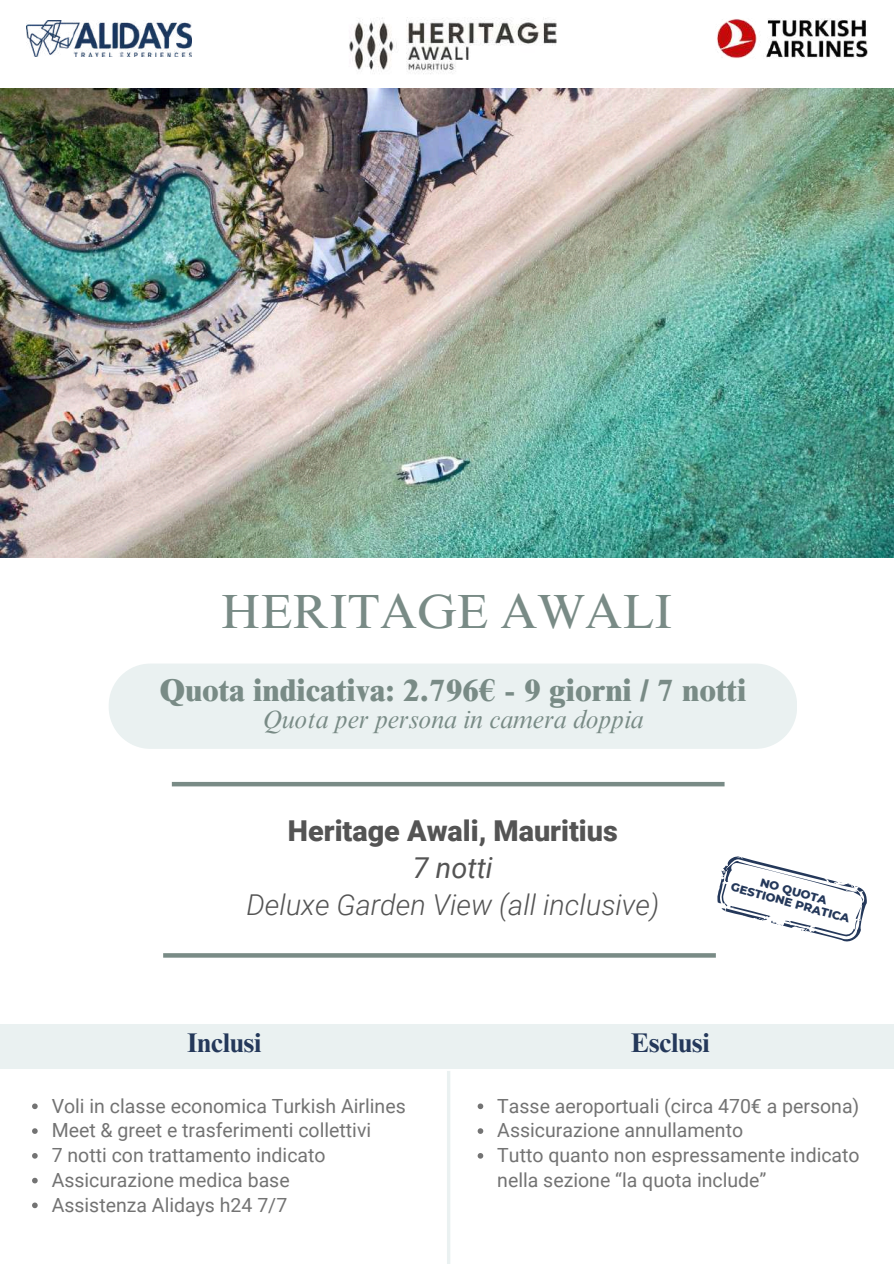
<style>
.page{position:relative;width:894px;height:1264px;background:#fff}
.page>*{position:absolute;margin:0;border:0;box-sizing:border-box;transform-origin:0 0}
.t1{font:48px "Times NRMT Pro";color:#798b86}
.t2{font:800 31.5px "Times NRMT Pro";color:#798b86}
.t3{font:italic 300 28.8px "Roboto";color:#545454}
.t4{font:900 28.8px "Roboto";color:#545454}
.t5{font:italic 28.8px "Roboto";color:#545454}
.t6{font:700 27px "Times NRMT Pro";color:#24385a}
.t7{font:italic 25.5px "Times NRMT Pro";color:#798b86}
.t8{font:19.5px/24.8px "Roboto";color:#737373}
.t9{font:800 11.7px/12px "Montserrat";color:#24385a;text-align:center}
</style>
<div class="page">
<img style="left:717px;top:18px;width:150px;height:41px">
<img style="left:26px;top:21px;width:166px;height:36px">
<hr style="left:447px;top:1070px;width:3px;height:193px;background:#eaf1f1">
<div style="left:0;top:1024px;width:893px;height:44px;background:#eaf1f1"></div>
<svg style="left:717px;top:856px;width:150px;height:86px"></svg>
<div style="left:109px;top:664px;width:687px;height:85px;background:#eaf1f1"></div>
<hr style="left:172px;top:782px;width:552px;height:4px;background:#798b86">
<svg style="left:163px;top:953px;width:552px;height:4px;background:#7e8f8a"></svg>
<img style="left:0;top:89px;width:892px;height:468px">
<img style="left:349px;top:17px;width:208px;height:57px">
<svg style="left:32px;top:1103px;width:6px;height:6px"></svg>
<svg style="left:32px;top:1128px;width:6px;height:5px"></svg>
<svg style="left:32px;top:1153px;width:6px;height:5px"></svg>
<svg style="left:32px;top:1177px;width:6px;height:6px"></svg>
<svg style="left:32px;top:1202px;width:6px;height:6px"></svg>
<svg style="left:477px;top:1103px;width:6px;height:6px"></svg>
<svg style="left:477px;top:1128px;width:6px;height:5px"></svg>
<svg style="left:477px;top:1153px;width:6px;height:5px"></svg>
<h1 class="t1" style="left:221px;top:594px;width:453px">HERITAGE AWALI</h1>
<h2 class="t2" style="left:159px;top:678px;width:588px">Quota indicativa: 2.796€ - 9 giorni / 7 notti</h2>
<h3 class="t7" style="left:262px;top:709px;width:383px">Quota per persona in camera doppia</h3>
<h3 class="t4" style="left:288px;top:814px;width:331px">Heritage Awali, Mauritius</h3>
<h3 class="t5" style="left:413px;top:851px;width:81px">7 notti</h3>
<h3 class="t3" style="left:246px;top:888px;width:414px">Deluxe Garden View (all inclusive)</h3>
<p class="t9" style="left:735px;top:869px;width:124px;rotate:15deg">NO QUOTA<br>GESTIONE PRATICA</p>
<h3 class="t6" style="left:187px;top:1032px;width:76px">Inclusi</h3>
<h3 class="t6" style="left:630px;top:1032px;width:80px">Esclusi</h3>
<p class="t8" style="left:52px;top:1093px;width:355px">Voli in classe economica Turkish Airlines Meet &amp; greet e trasferimenti collettivi<br>7 notti con trattamento indicato Assicurazione medica base<br>Assistenza Alidays h24 7/7</p>
<p class="t8" style="left:497px;top:1093px;width:364px">Tasse aeroportuali (circa 470€ a persona)<br>Assicurazione annullamento<br>Tutto quanto non espressamente indicato nella sezione “la quota include”</p>
</div>
